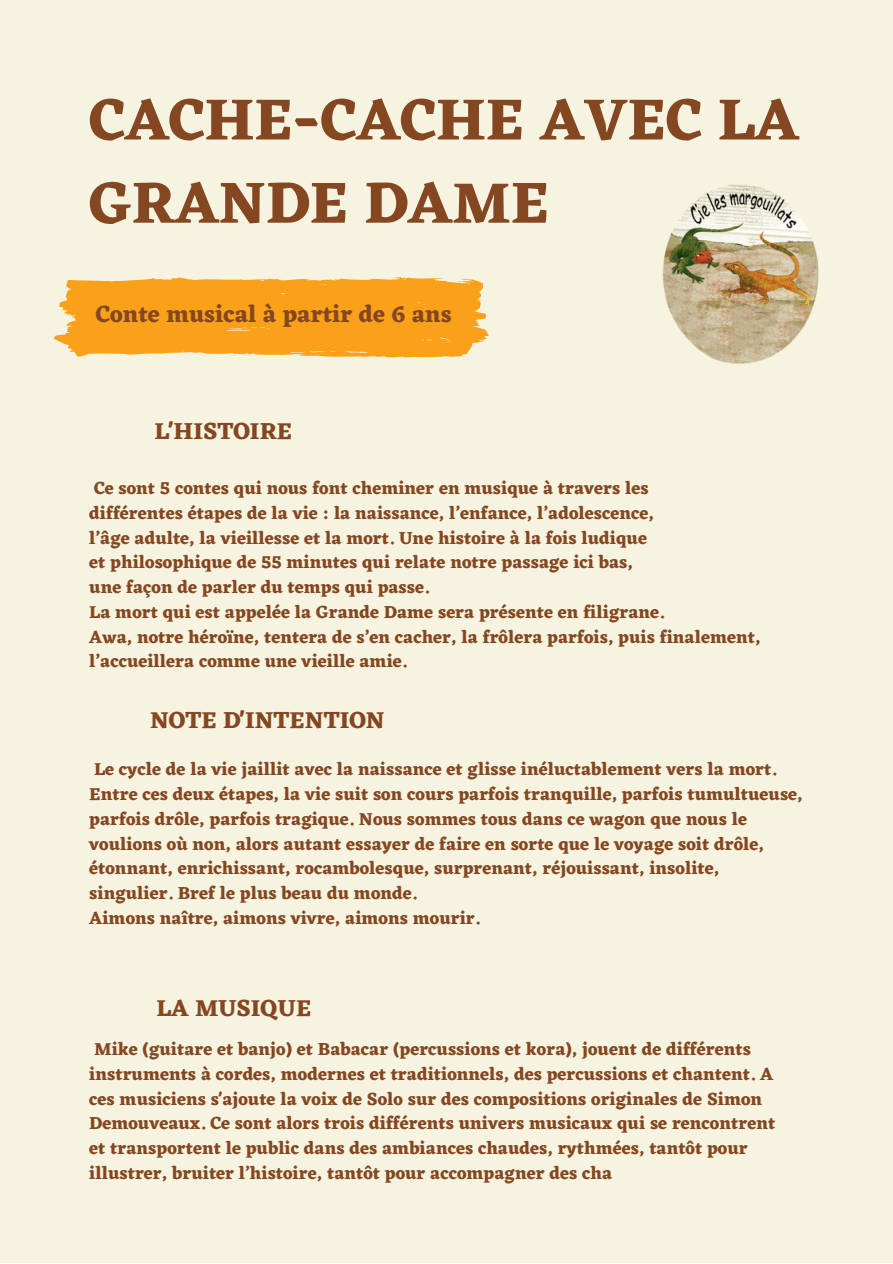
<style>
.page{position:relative;width:893px;height:1264px;background:#fff}
.page>*{position:absolute;margin:0;border:0;box-sizing:border-box;transform-origin:0 0}
.t1{font:700 60px/83.2px "Eczar";color:#844722}
.t2{font:700 24px "Eczar";color:#844722}
.t3{font:700 23.85px "Eczar";color:#844722}
.t4{font:700 18px/24.8px "Eczar";color:#844722}
</style>
<div class="page">
<div style="left:0;top:0;width:892px;height:1262px;background:#f6f4e0"></div>
<svg style="left:54px;top:277px;width:435px;height:81px;background:#f9aa30"></svg>
<img style="left:662px;top:184px;width:157px;height:180px">
<p class="t1" style="left:89px;top:77px;width:711px">CACHE-CACHE AVEC LA<br>GRANDE DAME</p>
<p class="t2" style="left:96px;top:300px;width:357px">Conte musical à partir de 6 ans</p>
<p class="t3" style="left:154px;top:416px;width:139px">L'HISTOIRE</p>
<p class="t4" style="left:94px;top:475px;width:556px">Ce sont 5 contes qui nous font cheminer en musique à travers les</p>
<p class="t4" style="left:89px;top:500px;width:566px">différentes étapes de la vie : la naissance, l’enfance, l’adolescence,</p>
<p class="t4" style="left:89px;top:525px;width:559px">l’âge adulte, la vieillesse et la mort. Une histoire à la fois ludique</p>
<p class="t4" style="left:89px;top:549px;width:545px">et philosophique de 55 minutes qui relate notre passage ici bas,</p>
<p class="t4" style="left:89px;top:574px;width:341px">une façon de parler du temps qui passe.</p>
<p class="t4" style="left:89px;top:599px;width:576px">La mort qui est appelée la Grande Dame sera présente en filigrane.</p>
<p class="t4" style="left:89px;top:624px;width:672px">Awa, notre héroïne, tentera de s’en cacher, la frôlera parfois, puis finalement, l’accueillera comme une vieille amie.</p>
<p class="t3" style="left:150px;top:705px;width:236px">NOTE D'INTENTION</p>
<p class="t4" style="left:89px;top:756px;width:715px">Le cycle de la vie jaillit avec la naissance et glisse inéluctablement vers la mort.<br>Entre ces deux étapes, la vie suit son cours parfois tranquille, parfois tumultueuse, parfois drôle, parfois tragique. Nous sommes tous dans ce wagon que nous le voulions où non, alors autant essayer de faire en sorte que le voyage soit drôle, étonnant, enrichissant, rocambolesque, surprenant, réjouissant, insolite, singulier. Bref le plus beau du monde.</p>
<p class="t4" style="left:89px;top:905px;width:392px">Aimons naître, aimons vivre, aimons mourir.</p>
<p class="t3" style="left:156px;top:994px;width:156px">LA MUSIQUE</p>
<p class="t4" style="left:89px;top:1036px;width:687px">Mike (guitare et banjo) et Babacar (percussions et kora), jouent de différents instruments à cordes, modernes et traditionnels, des percussions et chantent. A ces musiciens s'ajoute la voix de Solo sur des compositions originales de Simon Demouveaux. Ce sont alors trois différents univers musicaux qui se rencontrent et transportent le public dans des ambiances chaudes, rythmées, tantôt pour illustrer, bruiter l’histoire, tantôt pour accompagner des cha</p>
</div>
